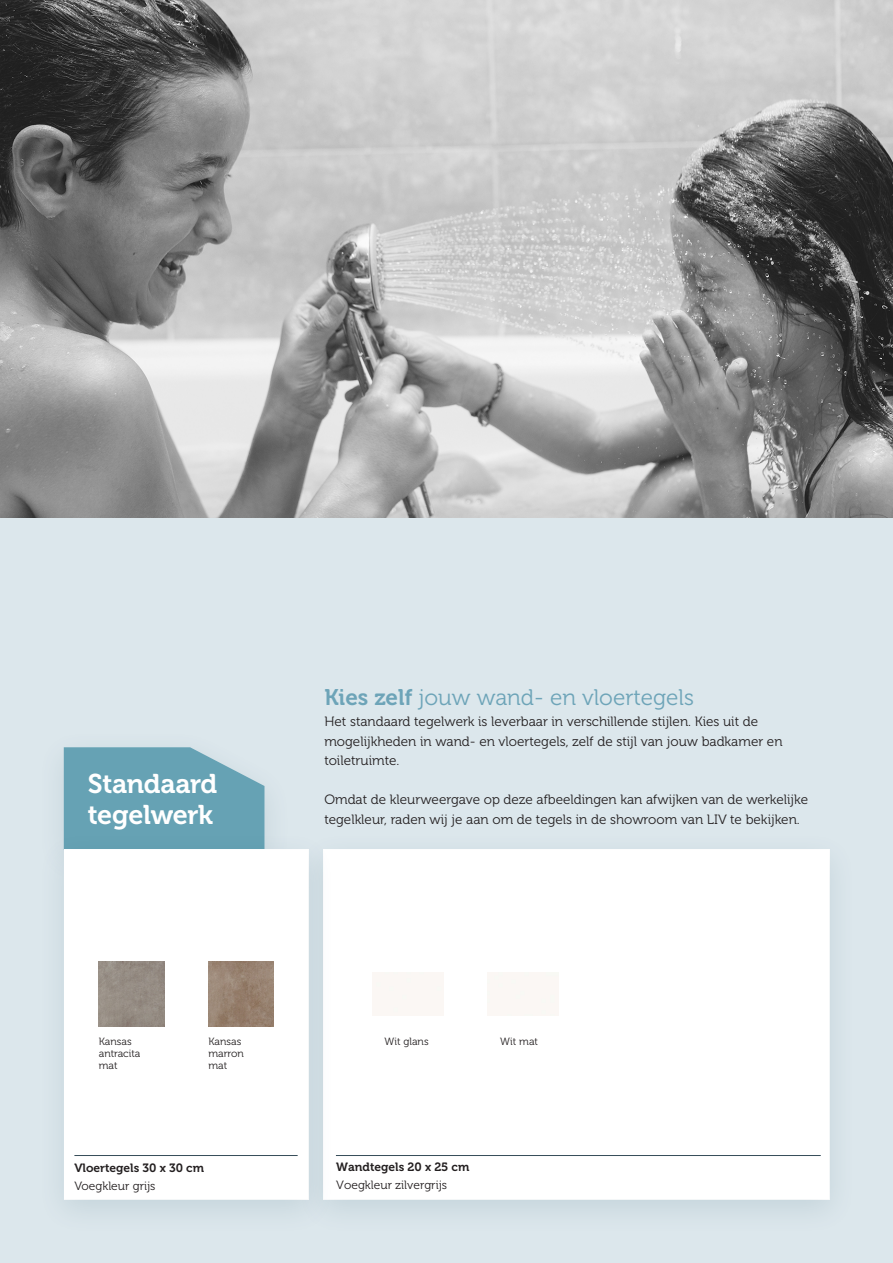
<style>
.page{position:relative;width:893px;height:1263px;background:#dce7ec}
.page>*{position:absolute;margin:0;border:0;box-sizing:border-box;transform-origin:0 0}
.t1{font:27px/31.5px "Museo 700";letter-spacing:-.01em;color:#fff}
.t2{font:22.5px "Museo 300";color:#6da4b8}
.t3{font:13.5px/19.5px "Museo 300";color:#231f20}
.t4{font:12px/18.1px "Museo 300";color:#231f20}
.t5{font:12px "Museo 700";color:#231f20}
.t6{font:10.5px "Museo 300";color:#231f20}
.s1{font-family:"Museo 700"}
</style>
<div class="page">
<img style="left:0;top:0;width:893px;height:518px">
<svg style="left:64px;top:747px;width:200px;height:82px;background:#70a7b8"></svg>
<div style="left:295px;top:829px;width:563px;height:407px;background:#d8e4e9"></div>
<div style="left:337px;top:849px;width:492px;height:350px;background:#fff"></div>
<div style="left:36px;top:829px;width:301px;height:407px;background:#456f82;opacity:.5"></div>
<div style="left:64px;top:849px;width:244px;height:350px;background:#fff"></div>
<hr style="left:336px;top:1155px;width:485px;height:1px;background:#364d59">
<hr style="left:74px;top:1155px;width:224px;height:1px;background:#364d59">
<div style="left:370px;top:974px;width:74px;height:41px;background:#fbf7f4"></div>
<div style="left:483px;top:978px;width:75px;height:37px;background:#fff"></div>
<div style="left:487px;top:973px;width:71px;height:42px;background:#fbf7f4"></div>
<img style="left:99px;top:961px;width:65px;height:65px">
<img style="left:208px;top:961px;width:66px;height:65px">
<p class="t1" style="left:88px;top:768px;width:131px">Standaard tegelwerk</p>
<p class="t2" style="left:324px;top:685px;width:371px"><span class="s1">Kies zelf</span> jouw wand- en vloertegels</p>
<p class="t3" style="left:324px;top:712px;width:460px">Het standaard tegelwerk is leverbaar in verschillende stijlen. Kies uit de mogelijkheden in wand- en vloertegels, zelf de stijl van jouw badkamer en toiletruimte.</p>
<p class="t3" style="left:324px;top:790px;width:485px">Omdat de kleurweergave op deze afbeeldingen kan afwijken van de werkelijke tegelkleur, raden wij je aan om de tegels in de showroom van LIV te bekijken.</p>
<p class="t6" style="left:99px;top:1036px;width:34px">Kansas</p>
<p class="t6" style="left:99px;top:1048px;width:43px">antracita</p>
<p class="t6" style="left:99px;top:1060px;width:20px">mat</p>
<p class="t6" style="left:208px;top:1036px;width:34px">Kansas</p>
<p class="t6" style="left:208px;top:1048px;width:37px">marron</p>
<p class="t6" style="left:208px;top:1060px;width:20px">mat</p>
<p class="t6" style="left:384px;top:1036px;width:46px">Wit glans</p>
<p class="t6" style="left:500px;top:1036px;width:39px">Wit mat</p>
<p class="t5" style="left:74px;top:1161px;width:131px">Vloertegels 30 x 30 cm</p>
<p class="t4" style="left:74px;top:1176px;width:83px">Voegkleur grijs</p>
<p class="t4" style="left:336px;top:1158px;width:135px"><span class="s1">Wandtegels 20 x 25 cm<br></span>Voegkleur zilvergrijs</p>
</div>
